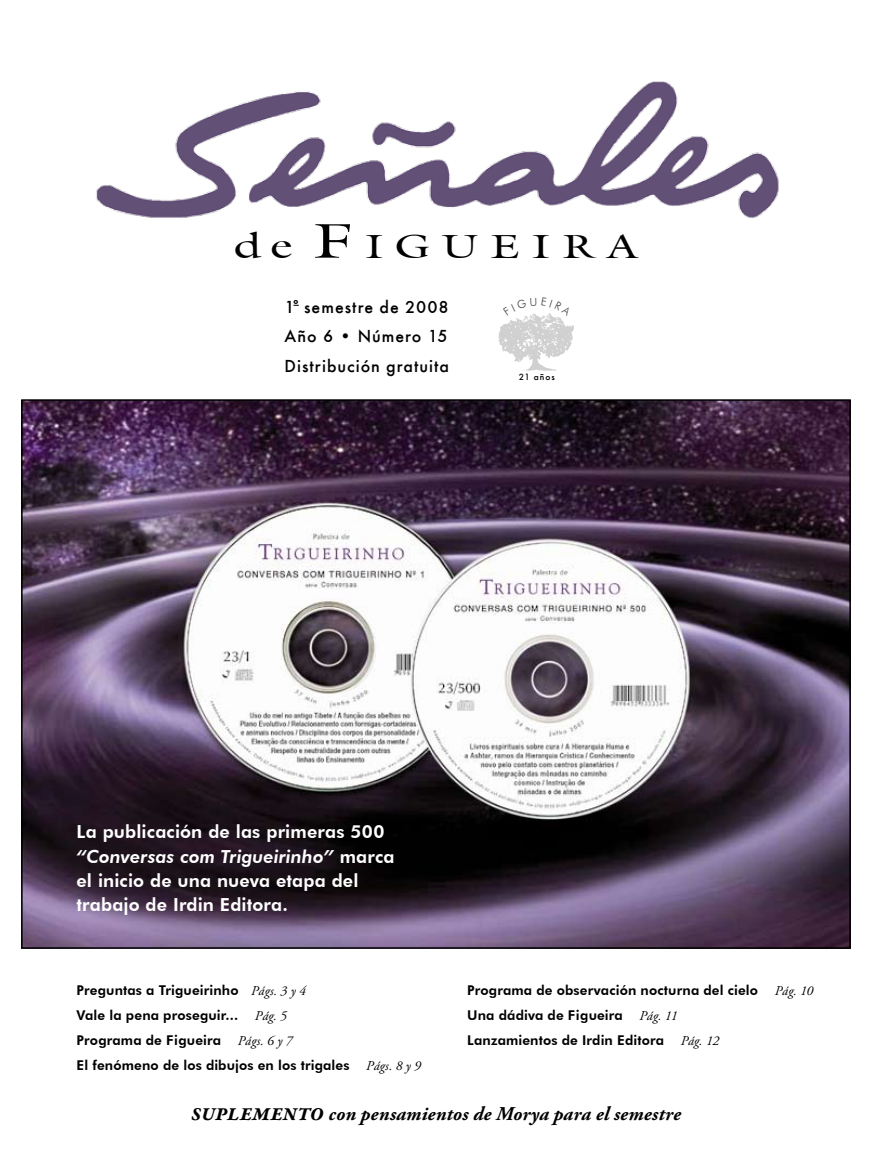
<style>
.page{position:relative;width:872px;height:1170px;background:#fff}
.page>*{position:absolute;margin:0;border:0;box-sizing:border-box;transform-origin:0 0}
.t1{font:32.55px "Galliard IT Cby BT";letter-spacing:.285em;color:#000;scale:1.35 1}
.t2{font:italic 700 19.5px "Adobe Garamond Pro";letter-spacing:.01em;color:#000}
.t3{font:800 18px/24.5px "Futura BT";letter-spacing:.01em;color:#fff}
.t4{font:500 18px/29.8px "Futura";letter-spacing:.055em;color:#000;text-align:justify}
.t5{font:800 13.5px/24.9px "Futura BT";letter-spacing:.01em;color:#000}
.t6{font:500 9.45px "Futura";letter-spacing:.105em;color:#000}
.t7{font:700 7.8px "Futura BT";color:#000}
.s1{font-size:36px}
.s2{font-size:48px}
.s3{font-style:italic}
.s4{font-family:"Adobe Garamond Pro";font-weight:400;font-style:italic}
.s5{font-family:"Garamond Premr Pro Bd It Capt";font-weight:400;font-style:normal}
</style>
<div class="page">
<img style="left:24px;top:402px;width:824px;height:543px">
<img style="left:508px;top:352px;width:57px;height:19px">
<img style="left:96px;top:81px;width:683px;height:137px">
<svg style="left:498px;top:313px;width:76px;height:39px"></svg>
<h1 class="t1" style="left:234px;top:225px;width:300px"><span class="s1">DE</span> <span class="s2">F</span>IGUEIRA</h1>
<h3 class="t4" style="left:285px;top:291px;width:166px;text-indent:20px">semestre de 2008<br>Año 6 • Número 15<br>Distribución gratuita</h3>
<h3 class="t4" style="left:285px;top:291px;width:12px">1</h3>
<p class="t7" style="left:293px;top:297px;width:6px">o</p>
<p class="t6" style="left:519px;top:371px;width:37px">21 años</p>
<h3 class="t3" style="left:77px;top:819px;width:319px">La publicación de las primeras 500 <span class="s3">“Conversas com Trigueirinho”</span> marca el inicio de una nueva etapa del trabajo de Irdin Editora.</h3>
<p class="t5" style="left:77px;top:977px;width:346px">Preguntas a Trigueirinho <span class="s4">Págs. 3 y 4<br></span>Vale la pena proseguir... <span class="s4">Pág. 5<br></span>Programa de Figueira <span class="s4">Págs. 6 y 7<br></span>El fenómeno de los dibujos en los trigales <span class="s4">Págs. 8 y 9</span></p>
<p class="t5" style="left:467px;top:977px;width:347px">Programa de observación nocturna del cielo <span class="s4">Pág. 10<br></span>Una dádiva de Figueira <span class="s4">Pág. 11<br></span>Lanzamientos de Irdin Editora <span class="s4">Pág. 12</span></p>
<h2 class="t2" style="left:191px;top:1102px;width:491px"><span class="s5">SUPLEMENTO</span> con pensamientos de Morya para el semestre</h2>
</div>
